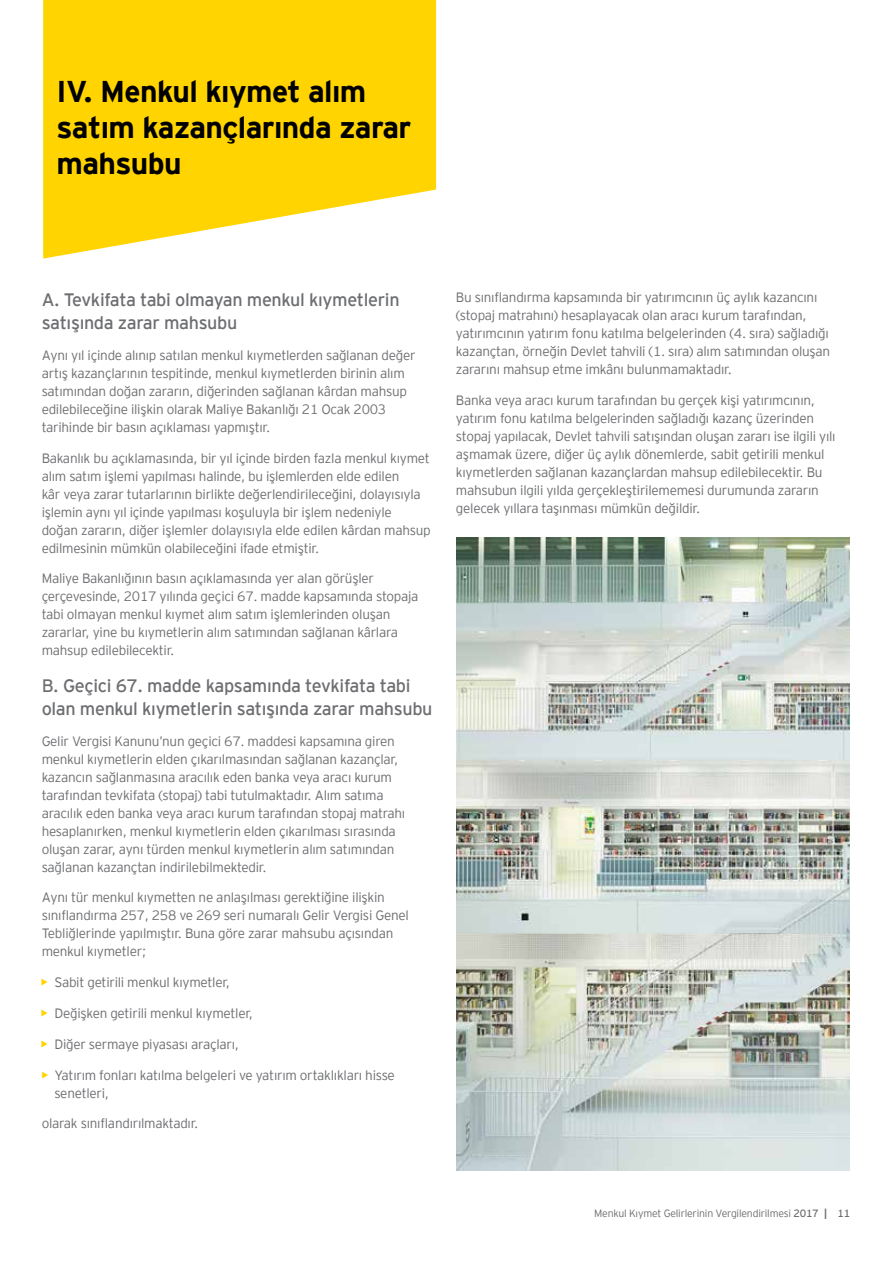
<style>
.page{position:relative;width:893px;height:1263px;background:#fff}
.page>*{position:absolute;margin:0;border:0;box-sizing:border-box;transform-origin:0 0}
.t1{font:700 30px/36px "EY Interstate";letter-spacing:-.02em;color:#000}
.t2{font:18px/23.4px "EY Interstate";letter-spacing:-.02em;color:#6d6e71}
.t3{font:300 13.5px/18px "EY Interstate";letter-spacing:-.02em;color:#6d6e71}
.t4{font:300 10.5px "EY Interstate";letter-spacing:-.02em;color:#6d6e71}
.s1{font-weight:700;color:#ffd400}
.s2{font-weight:400}
.s3{font-weight:700}
</style>
<div class="page">
<svg style="left:43px;top:0;width:393px;height:259px;background:#ffd922"></svg>
<img style="left:457px;top:537px;width:393px;height:634px">
<h1 class="t1" style="left:57px;top:72px;width:356px">IV. Menkul kıymet alım satım kazançlarında zarar mahsubu</h1>
<h2 class="t2" style="left:42px;top:287px;width:359px">A. Tevkifata tabi olmayan menkul kıymetlerin satışında zarar mahsubu</h2>
<p class="t3" style="left:42px;top:345px;width:375px">Aynı yıl içinde alınıp satılan menkul kıymetlerden sağlanan değer artış kazançlarının tespitinde, menkul kıymetlerden birinin alım satımından doğan zararın, diğerinden sağlanan kârdan mahsup edilebileceğine ilişkin olarak Maliye Bakanlığı 21 Ocak 2003 tarihinde bir basın açıklaması yapmıştır.</p>
<p class="t3" style="left:42px;top:448px;width:391px">Bakanlık bu açıklamasında, bir yıl içinde birden fazla menkul kıymet alım satım işlemi yapılması halinde, bu işlemlerden elde edilen<br>kâr veya zarar tutarlarının birlikte değerlendirileceğini, dolayısıyla işlemin aynı yıl içinde yapılması koşuluyla bir işlem nedeniyle doğan zararın, diğer işlemler dolayısıyla elde edilen kârdan mahsup edilmesinin mümkün olabileceğini ifade etmiştir.</p>
<p class="t3" style="left:42px;top:569px;width:378px">Maliye Bakanlığının basın açıklamasında yer alan görüşler çerçevesinde, 2017 yılında geçici 67. madde kapsamında stopaja tabi olmayan menkul kıymet alım satım işlemlerinden oluşan zararlar, yine bu kıymetlerin alım satımından sağlanan kârlara mahsup edilebilecektir.</p>
<h2 class="t2" style="left:42px;top:672px;width:392px">B. Geçici 67. madde kapsamında tevkifata tabi olan menkul kıymetlerin satışında zarar mahsubu</h2>
<p class="t3" style="left:42px;top:731px;width:365px">Gelir Vergisi Kanunu’nun geçici 67. maddesi kapsamına giren menkul kıymetlerin elden çıkarılmasından sağlanan kazançlar, kazancın sağlanmasına aracılık eden banka veya aracı kurum tarafından tevkifata (stopaj) tabi tutulmaktadır. Alım satıma aracılık eden banka veya aracı kurum tarafından stopaj matrahı hesaplanırken, menkul kıymetlerin elden çıkarılması sırasında oluşan zarar, aynı türden menkul kıymetlerin alım satımından sağlanan kazançtan indirilebilmektedir.</p>
<p class="t3" style="left:42px;top:888px;width:369px">Aynı tür menkul kıymetten ne anlaşılması gerektiğine ilişkin sınıflandırma 257, 258 ve 269 seri numaralı Gelir Vergisi Genel Tebliğlerinde yapılmıştır. Buna göre zarar mahsubu açısından menkul kıymetler;</p>
<p class="t3" style="left:41px;top:973px;width:191px"><span class="s1">•</span>➢ Sabit getirili menkul kıymetler,</p>
<p class="t3" style="left:41px;top:1003px;width:214px"><span class="s1">•</span>➢ Değişken getirili menkul kıymetler,</p>
<p class="t3" style="left:41px;top:1034px;width:200px"><span class="s1">•</span>➢ Diğer sermaye piyasası araçları,</p>
<p class="t3" style="left:54px;top:1065px;width:342px;text-indent:-13px"><span class="s1">•</span> Yatırım fonları katılma belgeleri ve yatırım ortaklıkları hisse senetleri,</p>
<p class="t3" style="left:42px;top:1114px;width:158px">olarak sınıflandırılmaktadır.</p>
<p class="t3" style="left:456px;top:288px;width:376px">Bu sınıflandırma kapsamında bir yatırımcının üç aylık kazancını (stopaj matrahını) hesaplayacak olan aracı kurum tarafından, yatırımcının yatırım fonu katılma belgelerinden (4. sıra) sağladığı kazançtan, örneğin Devlet tahvili (1. sıra) alım satımından oluşan zararını mahsup etme imkânı bulunmamaktadır.</p>
<p class="t3" style="left:456px;top:390px;width:381px">Banka veya aracı kurum tarafından bu gerçek kişi yatırımcının, yatırım fonu katılma belgelerinden sağladığı kazanç üzerinden stopaj yapılacak, Devlet tahvili satışından oluşan zararı ise ilgili yılı aşmamak üzere, diğer üç aylık dönemlerde, sabit getirili menkul kıymetlerden sağlanan kazançlardan mahsup edilebilecektir. Bu mahsubun ilgili yılda gerçekleştirilememesi durumunda zararın gelecek yıllara taşınması mümkün değildir.</p>
<p class="t4" style="left:594px;top:1206px;width:258px">Menkul Kıymet Gelirlerinin Vergilendirilmesi <span class="s2">2017</span> <span class="s3">|</span> <span class="s2">11</span></p>
</div>
